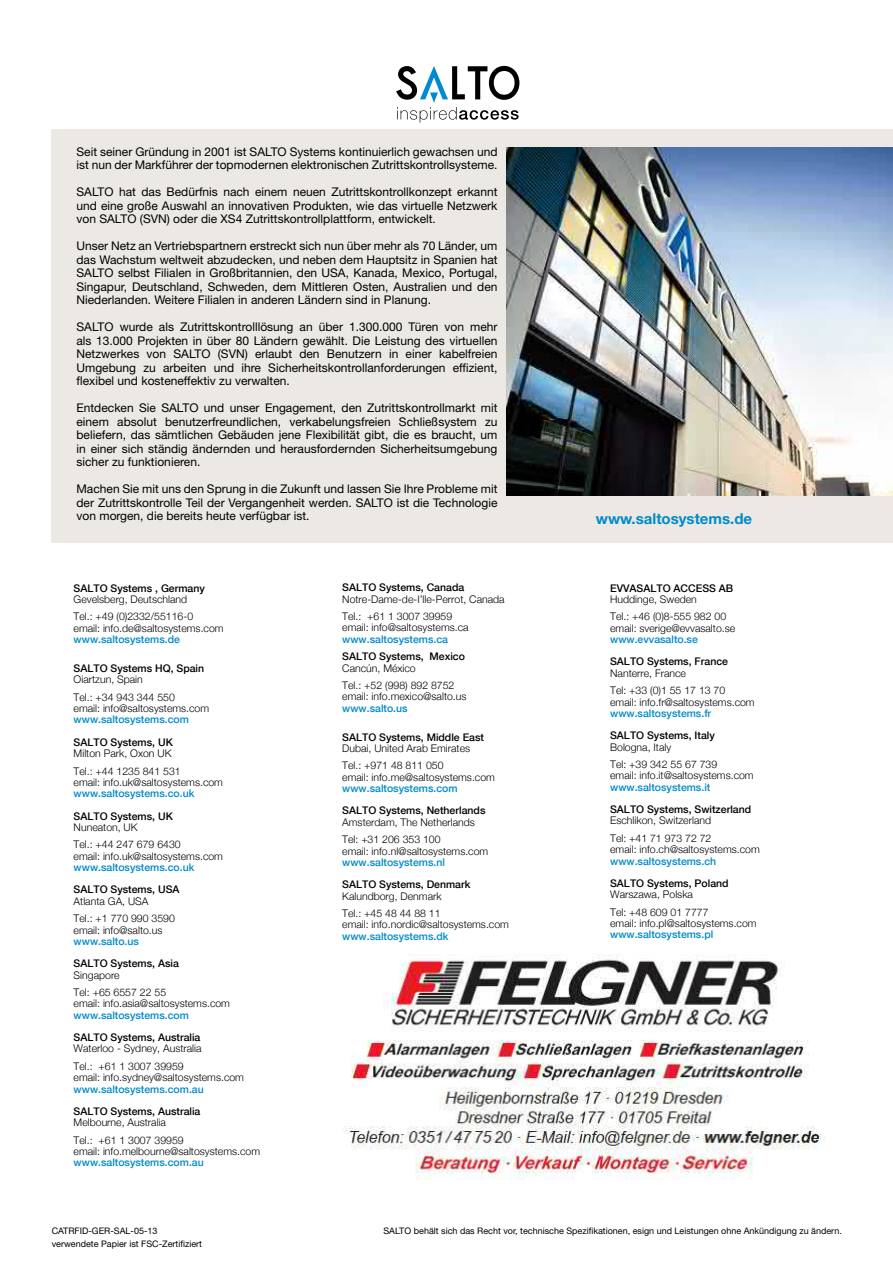
<style>
.page{position:relative;width:893px;height:1263px;background:#fff}
.page>*{position:absolute;margin:0;border:0;box-sizing:border-box;transform-origin:0 0}
.t1{font:700 15px "Helvetica Neue LT Std";color:#008ac9}
.t2{font:12px/13.5px "Helvetica Neue LT Std";color:#000;text-align:justify}
.t3{font:300 10.5px/17.7px "Helvetica Neue";color:#000}
.t4{font:500 10.5px "Helvetica Neue";color:#000}
.t5{font:500 10.5px "Helvetica Neue";color:#008ac9}
.t6{font:9px "Helvetica Neue LT Std";color:#000}
</style>
<div class="page">
<div style="left:52px;top:129px;width:841px;height:413px;background:#ece9e4"></div>
<img style="left:506px;top:147px;width:387px;height:348px">
<svg style="left:396px;top:66px;width:123px;height:57px"></svg>
<img style="left:343px;top:954px;width:482px;height:225px">
<p class="t2" style="left:77px;top:145px;width:422px">Seit seiner Gründung in 2001 ist SALTO Systems kontinuierlich gewachsen und ist nun der Markführer der topmodernen elektronischen Zutrittskontrollsysteme.</p>
<p class="t2" style="left:77px;top:185px;width:422px">SALTO hat das Bedürfnis nach einem neuen Zutrittskontrollkonzept erkannt und eine große Auswahl an innovativen Produkten, wie das virtuelle Netzwerk von SALTO (SVN) oder die XS4 Zutrittskontrollplattform, entwickelt.</p>
<p class="t2" style="left:77px;top:239px;width:422px">Unser Netz an Vertriebspartnern erstreckt sich nun über mehr als 70 Länder, um das Wachstum weltweit abzudecken, und neben dem Hauptsitz in Spanien hat SALTO selbst Filialen in Großbritannien, den USA, Kanada, Mexico, Portugal, Singapur, Deutschland, Schweden, dem Mittleren Osten, Australien und den Niederlanden. Weitere Filialen in anderen Ländern sind in Planung.</p>
<p class="t2" style="left:77px;top:320px;width:422px">SALTO wurde als Zutrittskontrolllösung an über 1.300.000 Türen von mehr als 13.000 Projekten in über 80 Ländern gewählt. Die Leistung des virtuellen Netzwerkes von SALTO (SVN) erlaubt den Benutzern in einer kabelfreien Umgebung zu arbeiten und ihre Sicherheitskontrollanforderungen effizient, flexibel und kosteneffektiv zu verwalten.</p>
<p class="t2" style="left:77px;top:401px;width:422px">Entdecken Sie SALTO und unser Engagement, den Zutrittskontrollmarkt mit einem absolut benutzerfreundlichen, verkabelungsfreien Schließsystem zu beliefern, das sämtlichen Gebäuden jene Flexibilität gibt, die es braucht, um in einer sich ständig ändernden und herausfordernden Sicherheitsumgebung sicher zu funktionieren.</p>
<p class="t2" style="left:77px;top:482px;width:422px">Machen Sie mit uns den Sprung in die Zukunft und lassen Sie Ihre Probleme mit der Zutrittskontrolle Teil der Vergangenheit werden. SALTO ist die Technologie von morgen, die bereits heute verfügbar ist.</p>
<p class="t4" style="left:74px;top:581px;width:133px">SALTO Systems , Germany</p>
<p class="t3" style="left:74px;top:590px;width:121px">Gevelsberg, Deutschland<br>Tel.: +49 (0)2332/55116-0</p>
<p class="t3" style="left:74px;top:619px;width:151px">email: info.de@saltosystems.com</p>
<p class="t5" style="left:74px;top:633px;width:108px">www.saltosystems.de</p>
<p class="t4" style="left:74px;top:662px;width:132px">SALTO Systems HQ, Spain</p>
<p class="t3" style="left:74px;top:670px;width:103px">Oiartzun, Spain<br>Tel.: +34 943 344 550</p>
<p class="t3" style="left:74px;top:699px;width:137px">email: info@saltosystems.com</p>
<p class="t5" style="left:74px;top:713px;width:117px">www.saltosystems.com</p>
<p class="t4" style="left:74px;top:736px;width:101px">SALTO Systems, UK</p>
<p class="t3" style="left:74px;top:744px;width:109px">Milton Park, Oxon UK<br>Tel.: +44 1235 841 531</p>
<p class="t3" style="left:74px;top:773px;width:151px">email: info.uk@saltosystems.com</p>
<p class="t5" style="left:74px;top:787px;width:122px">www.saltosystems.co.uk</p>
<p class="t4" style="left:74px;top:809px;width:101px">SALTO Systems, UK</p>
<p class="t3" style="left:74px;top:818px;width:109px">Nuneaton, UK<br>Tel.: +44 247 679 6430</p>
<p class="t3" style="left:74px;top:847px;width:151px">email: info.uk@saltosystems.com</p>
<p class="t5" style="left:74px;top:861px;width:122px">www.saltosystems.co.uk</p>
<p class="t4" style="left:74px;top:883px;width:107px">SALTO Systems, USA</p>
<p class="t3" style="left:74px;top:892px;width:103px">Atlanta GA, USA<br>Tel.: +1 770 990 3590</p>
<p class="t3" style="left:74px;top:921px;width:90px">email: info@salto.us</p>
<p class="t5" style="left:74px;top:935px;width:67px">www.salto.us</p>
<p class="t4" style="left:74px;top:957px;width:107px">SALTO Systems, Asia</p>
<p class="t3" style="left:74px;top:966px;width:94px">Singapore<br>Tel: +65 6557 22 55</p>
<p class="t3" style="left:74px;top:995px;width:158px">email: info.asia@saltosystems.com</p>
<p class="t5" style="left:74px;top:1009px;width:117px">www.saltosystems.com</p>
<p class="t4" style="left:74px;top:1031px;width:128px">SALTO Systems, Australia</p>
<p class="t3" style="left:74px;top:1040px;width:129px">Waterloo - Sydney, Australia<br>Tel.: +61 1 3007 39959</p>
<p class="t3" style="left:74px;top:1068px;width:172px">email: info.sydney@saltosystems.com</p>
<p class="t5" style="left:74px;top:1082px;width:132px">www.saltosystems.com.au</p>
<p class="t4" style="left:74px;top:1105px;width:128px">SALTO Systems, Australia</p>
<p class="t3" style="left:74px;top:1113px;width:112px">Melbourne, Australia<br>Tel.: +61 1 3007 39959</p>
<p class="t3" style="left:74px;top:1142px;width:188px">email: info.melbourne@saltosystems.com</p>
<p class="t5" style="left:74px;top:1156px;width:132px">www.saltosystems.com.au</p>
<p class="t4" style="left:342px;top:581px;width:123px">SALTO Systems, Canada</p>
<p class="t3" style="left:342px;top:590px;width:164px">Notre-Dame-de-I’lle-Perrot, Canada<br>Tel.: +61 1 3007 39959</p>
<p class="t3" style="left:342px;top:619px;width:128px">email: info@saltosystems.ca</p>
<p class="t5" style="left:342px;top:633px;width:107px">www.saltosystems.ca</p>
<p class="t4" style="left:342px;top:650px;width:124px">SALTO Systems, Mexico</p>
<p class="t3" style="left:342px;top:659px;width:114px">Cancún, México<br>Tel.: +52 (998) 892 8752</p>
<p class="t3" style="left:342px;top:688px;width:126px">email: info.mexico@salto.us</p>
<p class="t5" style="left:342px;top:702px;width:67px">www.salto.us</p>
<p class="t4" style="left:342px;top:730px;width:143px">SALTO Systems, Middle East</p>
<p class="t3" style="left:342px;top:739px;width:129px">Dubai, United Arab Emirates<br>Tel.: +971 48 811 050</p>
<p class="t3" style="left:342px;top:768px;width:154px">email: info.me@saltosystems.com</p>
<p class="t5" style="left:342px;top:782px;width:117px">www.saltosystems.com</p>
<p class="t4" style="left:342px;top:804px;width:145px">SALTO Systems, Netherlands</p>
<p class="t3" style="left:342px;top:813px;width:134px">Amsterdam, The Netherlands<br>Tel: +31 206 353 100</p>
<p class="t3" style="left:342px;top:842px;width:148px">email: info.nl@saltosystems.com</p>
<p class="t5" style="left:342px;top:856px;width:104px">www.saltosystems.nl</p>
<p class="t4" style="left:342px;top:878px;width:130px">SALTO Systems, Denmark</p>
<p class="t3" style="left:342px;top:887px;width:101px">Kalundborg, Denmark<br>Tel.: +45 48 44 88 11</p>
<p class="t3" style="left:342px;top:916px;width:168px">email: info.nordic@saltosystems.com</p>
<p class="t5" style="left:342px;top:930px;width:108px">www.saltosystems.dk</p>
<p class="t1" style="left:596px;top:510px;width:158px">www.saltosystems.de</p>
<p class="t4" style="left:610px;top:581px;width:125px">EVVASALTO ACCESS AB</p>
<p class="t3" style="left:610px;top:590px;width:118px">Huddinge, Sweden<br>Tel.: +46 (0)8-555 982 00</p>
<p class="t3" style="left:610px;top:619px;width:127px">email: sverige@evvasalto.se</p>
<p class="t5" style="left:610px;top:633px;width:89px">www.evvasalto.se</p>
<p class="t4" style="left:610px;top:655px;width:119px">SALTO Systems, France</p>
<p class="t3" style="left:610px;top:664px;width:117px">Nanterre, France<br>Tel: +33 (0)1 55 17 13 70</p>
<p class="t3" style="left:610px;top:693px;width:146px">email: info.fr@saltosystems.com</p>
<p class="t5" style="left:610px;top:707px;width:103px">www.saltosystems.fr</p>
<p class="t4" style="left:610px;top:729px;width:106px">SALTO Systems, Italy</p>
<p class="t3" style="left:610px;top:738px;width:109px">Bologna, Italy<br>Tel: +39 342 55 67 739</p>
<p class="t3" style="left:610px;top:767px;width:145px">email: info.it@saltosystems.com</p>
<p class="t5" style="left:610px;top:781px;width:102px">www.saltosystems.it</p>
<p class="t4" style="left:610px;top:803px;width:143px">SALTO Systems, Switzerland</p>
<p class="t3" style="left:610px;top:812px;width:103px">Eschlikon, Switzerland<br>Tel: +41 71 973 72 72</p>
<p class="t3" style="left:610px;top:840px;width:151px">email: info.ch@saltosystems.com</p>
<p class="t5" style="left:610px;top:854px;width:108px">www.saltosystems.ch</p>
<p class="t4" style="left:610px;top:877px;width:120px">SALTO Systems, Poland</p>
<p class="t3" style="left:610px;top:885px;width:100px">Warszawa, Polska<br>Tel: +48 609 01 7777</p>
<p class="t3" style="left:610px;top:914px;width:148px">email: info.pl@saltosystems.com</p>
<p class="t5" style="left:610px;top:928px;width:105px">www.saltosystems.pl</p>
<p class="t6" style="left:52px;top:1225px;width:107px">CATRFID-GER-SAL-05-13</p>
<p class="t6" style="left:383px;top:1225px;width:13px">Salto</p>
<p class="t6" style="left:414px;top:1225px;width:430px">behält sich das Recht vor, technische Spezifikationen, esign und Leistungen ohne Ankündigung zu ändern.</p>
<p class="t6" style="left:52px;top:1239px;width:152px">verwendete Papier ist FSC-Zertifiziert</p>
</div>
